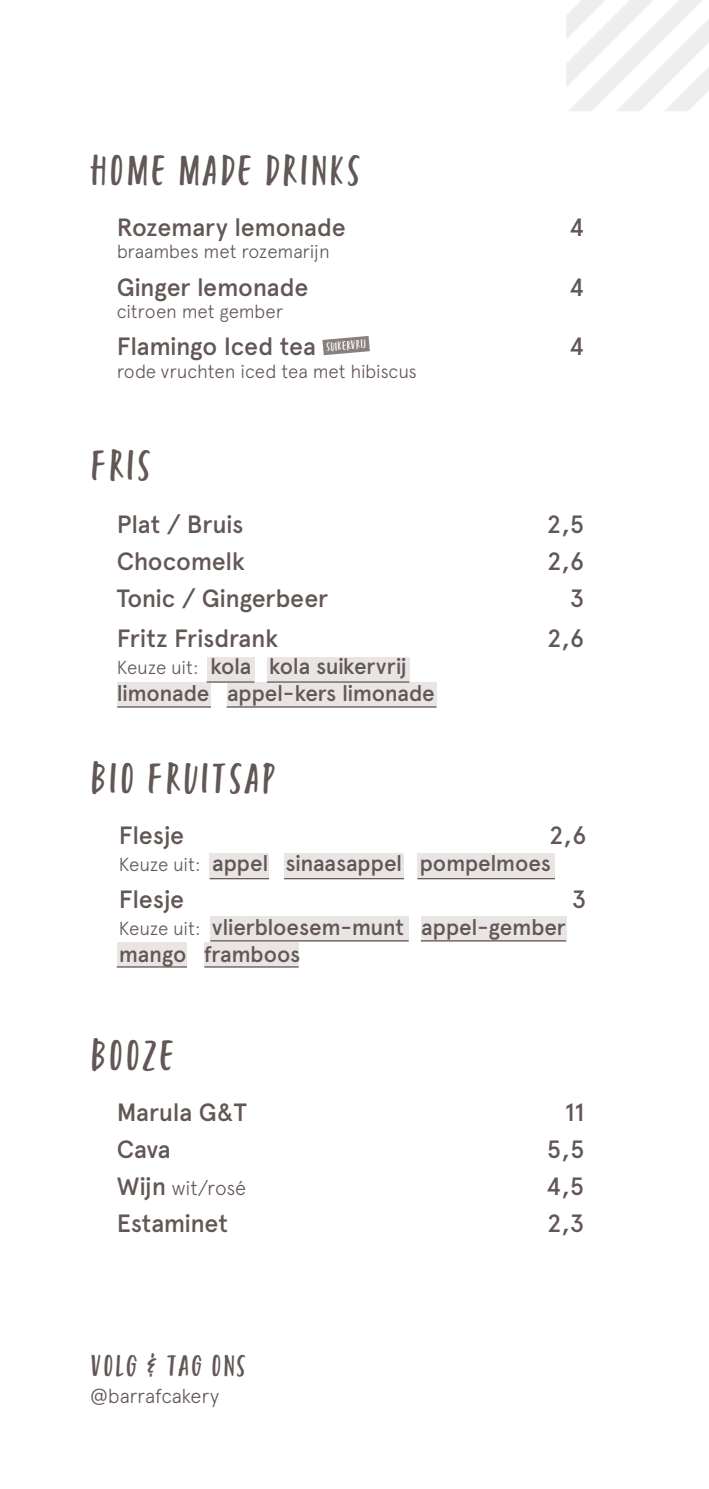
<style>
.page{position:relative;width:709px;height:1489px;background:#fff}
.page>*{position:absolute;margin:0;border:0;box-sizing:border-box;transform-origin:0 0}
.t1{font:42.5px "Turbinado Condensed Two";letter-spacing:.04em;color:#625755}
.t2{font:30px "Turbinado Condensed Two";letter-spacing:.04em;color:#625755}
.t3{font:500 25px "Apercu";letter-spacing:-.015em;color:#625755}
.t4{font:500 22.5px/27px "Apercu";letter-spacing:-.015em;color:#625755}
.t5{font:300 20px "Apercu";letter-spacing:-.015em;color:#625755}
.t6{font:300 18.75px "Apercu";letter-spacing:-.01em;color:#625755}
.t7{font:12.25px "Turbinado Condensed Two";color:#fff}
.s1{font-weight:300;font-size:18.75px}
.s2{font-weight:500;font-size:25px}
</style>
<div class="page">
<svg style="left:322px;top:336px;width:48px;height:19px"></svg>
<div style="left:210px;top:916px;width:198px;height:25px;background:#e8e5e4"></div>
<div style="left:204px;top:942px;width:95px;height:25px;background:#e8e5e4"></div>
<div style="left:117px;top:942px;width:70px;height:25px;background:#e8e5e4"></div>
<div style="left:421px;top:916px;width:145px;height:25px;background:#e8e5e4"></div>
<hr style="left:210px;top:940px;width:198px;height:1px;background:#625755">
<hr style="left:117px;top:966px;width:70px;height:1px;background:#625755">
<hr style="left:204px;top:966px;width:94px;height:1px;background:#625755">
<hr style="left:421px;top:940px;width:145px;height:1px;background:#625755">
<div style="left:210px;top:853px;width:59px;height:25px;background:#e8e5e4"></div>
<div style="left:284px;top:853px;width:120px;height:25px;background:#e8e5e4"></div>
<div style="left:417px;top:853px;width:138px;height:25px;background:#e8e5e4"></div>
<hr style="left:210px;top:878px;width:59px;height:1px;background:#625755">
<hr style="left:284px;top:878px;width:120px;height:1px;background:#625755">
<hr style="left:417px;top:878px;width:138px;height:1px;background:#625755">
<div style="left:207px;top:657px;width:47px;height:25px;background:#e8e5e4"></div>
<div style="left:117px;top:682px;width:94px;height:25px;background:#e8e5e4"></div>
<div style="left:267px;top:657px;width:142px;height:25px;background:#e8e5e4"></div>
<div style="left:227px;top:682px;width:209px;height:25px;background:#e8e5e4"></div>
<hr style="left:207px;top:681px;width:47px;height:1px;background:#625755">
<hr style="left:267px;top:681px;width:142px;height:1px;background:#625755">
<hr style="left:226px;top:706px;width:210px;height:1px;background:#625755">
<hr style="left:117px;top:706px;width:94px;height:1px;background:#625755">
<svg style="left:566px;top:0;width:143px;height:111px"></svg>
<h1 class="t1" style="left:90px;top:139px;width:272px">HOME MADE DRINKS</h1>
<p class="t3" style="left:117px;top:212px;width:230px">Rozemary lemonade</p>
<p class="t3" style="left:569px;top:212px;width:17px">4</p>
<p class="t6" style="left:117px;top:241px;width:215px">braambes met rozemarijn</p>
<p class="t3" style="left:117px;top:272px;width:193px">Ginger lemonade</p>
<p class="t3" style="left:569px;top:272px;width:17px">4</p>
<p class="t6" style="left:117px;top:300px;width:168px">citroen met gember</p>
<p class="t3" style="left:117px;top:331px;width:201px">Flamingo Iced tea</p>
<p class="t7" style="left:325px;top:338px;width:42px;rotate:-5deg">SUIKERVRIJ</p>
<p class="t3" style="left:569px;top:331px;width:17px">4</p>
<p class="t6" style="left:117px;top:360px;width:302px">rode vruchten iced tea met hibiscus</p>
<h1 class="t1" style="left:90px;top:434px;width:63px">FRIS</h1>
<p class="t3" style="left:117px;top:509px;width:128px">Plat / Bruis</p>
<p class="t3" style="left:547px;top:509px;width:39px">2,5</p>
<p class="t3" style="left:117px;top:546px;width:130px">Chocomelk</p>
<p class="t3" style="left:547px;top:546px;width:39px">2,6</p>
<p class="t3" style="left:117px;top:583px;width:213px">Tonic / Gingerbeer</p>
<p class="t3" style="left:570px;top:583px;width:16px">3</p>
<p class="t3" style="left:117px;top:623px;width:163px">Fritz Frisdrank</p>
<p class="t3" style="left:547px;top:623px;width:39px">2,6</p>
<p class="t4" style="left:117px;top:652px;width:320px"><span class="s1">Keuze uit:</span> kola kola suikervrij limonade appel-kers limonade</p>
<h1 class="t1" style="left:90px;top:746px;width:187px">BIO FRUITSAP</h1>
<p class="t3" style="left:119px;top:820px;width:67px">Flesje</p>
<p class="t3" style="left:549px;top:820px;width:39px">2,6</p>
<p class="t4" style="left:119px;top:849px;width:434px"><span class="s1">Keuze uit:</span> appel sinaasappel pompelmoes</p>
<p class="t3" style="left:119px;top:884px;width:67px">Flesje</p>
<p class="t3" style="left:572px;top:884px;width:16px">3</p>
<p class="t4" style="left:119px;top:913px;width:449px"><span class="s1">Keuze uit:</span> vlierbloesem-munt appel-gember mango framboos</p>
<h1 class="t1" style="left:90px;top:1024px;width:86px">BOOZE</h1>
<p class="t3" style="left:117px;top:1097px;width:132px">Marula G&amp;T</p>
<p class="t3" style="left:564px;top:1097px;width:21px">11</p>
<p class="t3" style="left:117px;top:1134px;width:55px">Cava</p>
<p class="t3" style="left:547px;top:1134px;width:39px">5,5</p>
<p class="t5" style="left:117px;top:1176px;width:131px"><span class="s2">Wijn</span> wit/rosé</p>
<p class="t3" style="left:546px;top:1171px;width:40px">4,5</p>
<p class="t3" style="left:117px;top:1208px;width:113px">Estaminet</p>
<p class="t3" style="left:547px;top:1208px;width:39px">2,3</p>
<p class="t2" style="left:90px;top:1343px;width:157px">VOLG &amp; TAG ONS</p>
<p class="t5" style="left:91px;top:1383px;width:130px">@barrafcakery</p>
</div>
